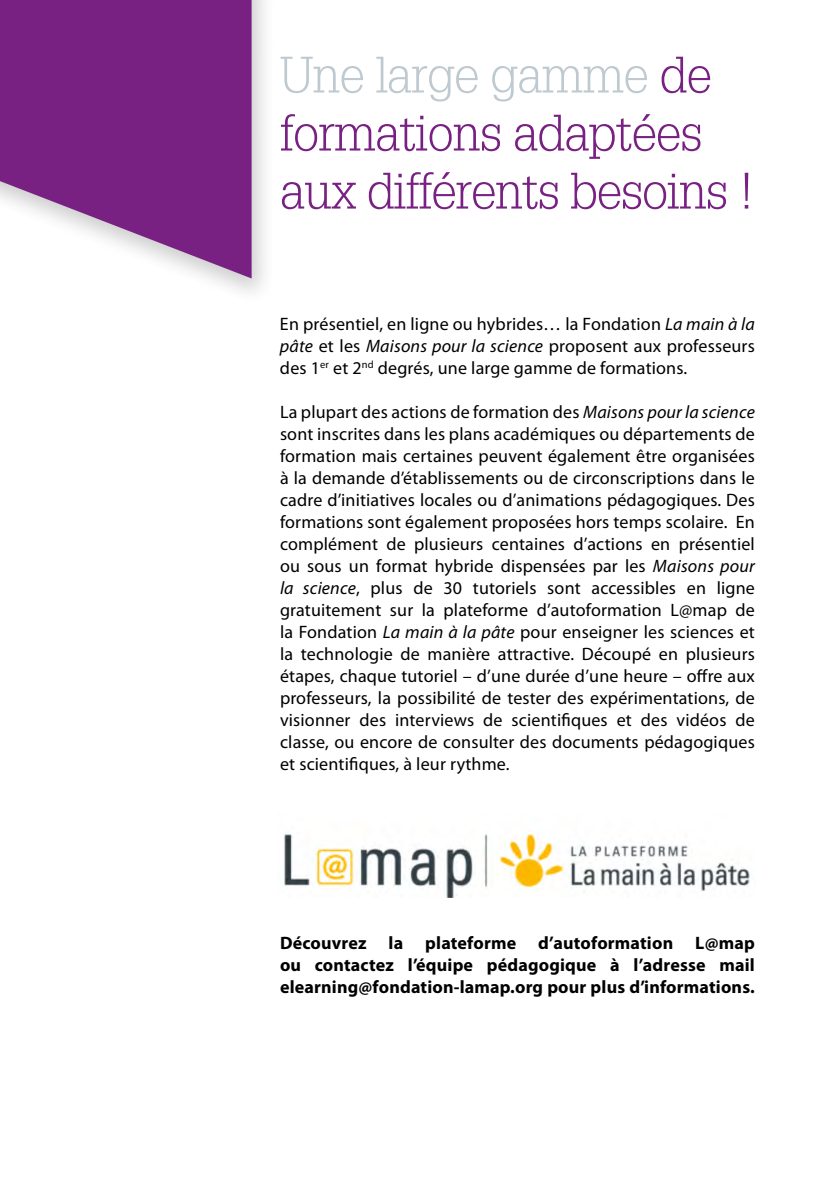
<style>
.page{position:relative;width:840px;height:1191px;background:#fff}
.page>*{position:absolute;margin:0;border:0;box-sizing:border-box;transform-origin:0 0}
.t1{font:300 50px/58px "Glypha LT Std";letter-spacing:-.015em;color:#782182}
.t2{font:18px/22px "Myriad Pro";letter-spacing:.01em;color:#000;text-align:justify}
.t3{font:700 18px/22px "Myriad Pro";letter-spacing:.01em;color:#000;text-align:justify}
.s1{color:#bfc9d0}
.s2{font-style:italic}
</style>
<div class="page">
<div style="left:0;top:0;width:276px;height:307px;background:#000;opacity:.2"></div>
<svg style="left:0;top:0;width:251px;height:278px;fill:#782182"></svg>
<img style="left:284px;top:830px;width:466px;height:68px">
<h1 class="t1" style="left:280px;top:47px;width:476px"><span class="s1">Une large gamme</span> de formations adaptées aux différents besoins !</h1>
<p class="t2" style="left:280px;top:313px;width:476px">En présentiel, en ligne ou hybrides… la Fondation <span class="s2">La main à la pâte</span> et les <span class="s2">Maisons pour la science</span> proposent aux professeurs des 1<sup>er</sup> et 2<sup>nd</sup> degrés, une large gamme de formations.</p>
<p class="t2" style="left:280px;top:402px;width:476px">La plupart des actions de formation des <span class="s2">Maisons pour la science </span>sont inscrites dans les plans académiques ou départements de formation mais certaines peuvent également être organisées à la demande d’établissements ou de circonscriptions dans le cadre d’initiatives locales ou d’animations pédagogiques. Des formations sont également proposées hors temps scolaire. En complément de plusieurs centaines d’actions en présentiel ou sous un format hybride dispensées par les <span class="s2">Maisons pour la science</span>, plus de 30 tutoriels sont accessibles en ligne gratuitement sur la plateforme d’autoformation L@map de la Fondation <span class="s2">La main à la pâte</span> pour enseigner les sciences et la technologie de manière attractive. Découpé en plusieurs étapes, chaque tutoriel – d’une durée d’une heure – offre aux professeurs, la possibilité de tester des expérimentations, de visionner des interviews de scientifiques et des vidéos de classe, ou encore de consulter des documents pédagogiques et scientifiques, à leur rythme.</p>
<p class="t3" style="left:280px;top:932px;width:476px">Découvrez la plateforme d’autoformation L@map ou contactez l’équipe pédagogique à l’adresse mail elearning@fondation-lamap.org pour plus d’informations.</p>
</div>
